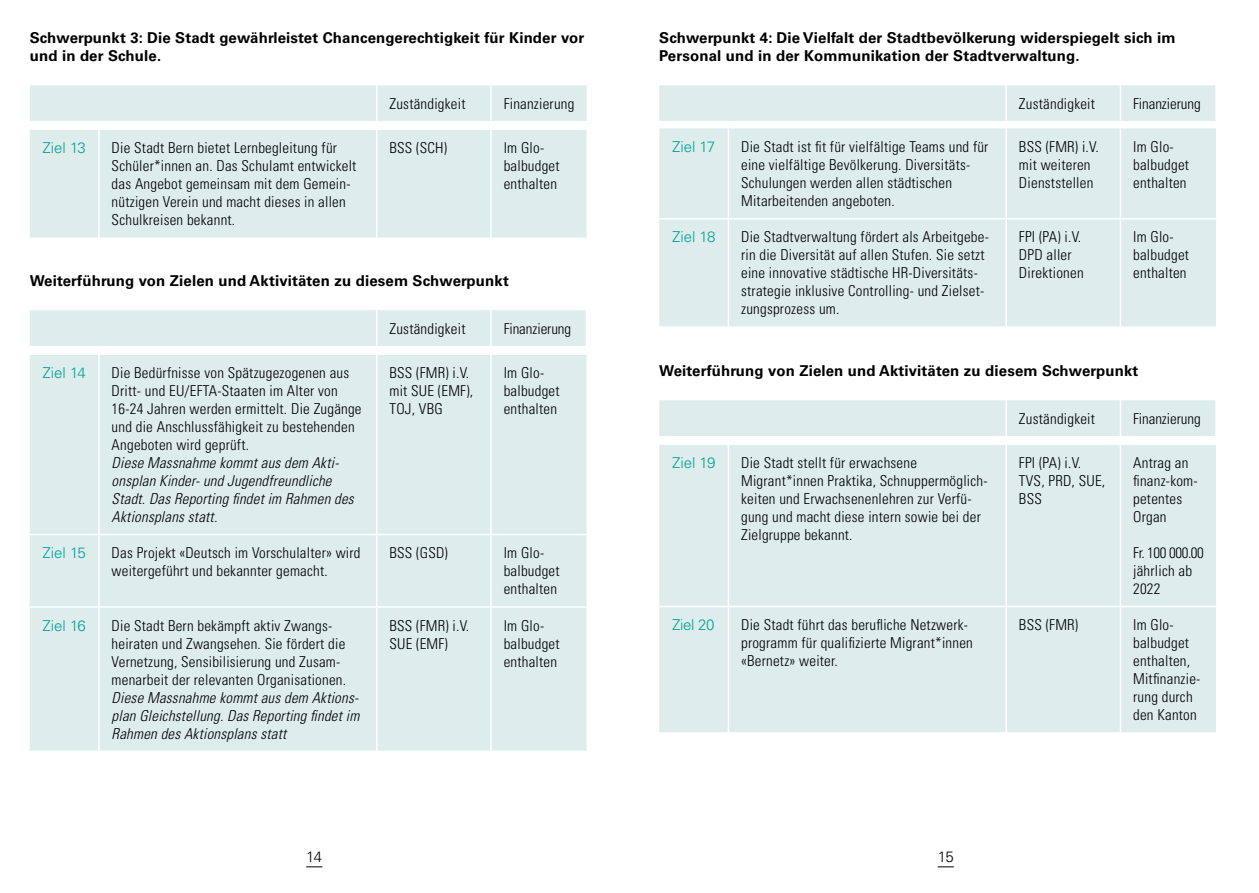
<style>
.page{position:relative;width:1259px;height:893px;background:#fff}
.page>*{position:absolute;margin:0;border:0;box-sizing:border-box;transform-origin:0 0}
.t1{font:300 condensed 15px/18px "Univers LT Std";letter-spacing:.015em;color:#000}
.t2{font:700 15px/18px "Univers LT Std";letter-spacing:.01em;color:#000}
.t3{font:italic 300 condensed 15px/18px "Univers LT Std";letter-spacing:.015em;color:#000}
.t4{font:300 15px "Univers LT Std";color:#00a19a}
.t5{font:300 condensed 15px "Univers LT Std";letter-spacing:-.005em;color:#000}
.t6{font:300 15px "Univers LT Std";color:#000}
</style>
<div class="page">
<svg style="left:306px;top:866px;width:16px;height:1px"></svg>
<svg style="left:937px;top:866px;width:17px;height:1px"></svg>
<div style="left:30px;top:85px;width:557px;height:36px;background:#deecec"></div>
<hr style="left:376px;top:85px;width:1px;height:36px;background:#fff">
<hr style="left:490px;top:85px;width:2px;height:36px;background:#fff">
<div style="left:30px;top:130px;width:556px;height:108px;background:#deecec"></div>
<hr style="left:98px;top:130px;width:2px;height:108px;background:#fff">
<hr style="left:376px;top:130px;width:1px;height:108px;background:#fff">
<hr style="left:490px;top:130px;width:2px;height:108px;background:#fff">
<div style="left:30px;top:310px;width:556px;height:36px;background:#deecec"></div>
<hr style="left:376px;top:310px;width:1px;height:36px;background:#fff">
<hr style="left:490px;top:310px;width:2px;height:36px;background:#fff">
<div style="left:30px;top:355px;width:556px;height:396px;background:#deecec"></div>
<hr style="left:98px;top:355px;width:2px;height:179px;background:#fff">
<hr style="left:376px;top:355px;width:1px;height:179px;background:#fff">
<hr style="left:490px;top:355px;width:2px;height:179px;background:#fff">
<hr style="left:98px;top:535px;width:2px;height:71px;background:#fff">
<hr style="left:376px;top:535px;width:1px;height:71px;background:#fff">
<hr style="left:490px;top:535px;width:2px;height:71px;background:#fff">
<hr style="left:98px;top:608px;width:2px;height:143px;background:#fff">
<hr style="left:376px;top:608px;width:1px;height:143px;background:#fff">
<hr style="left:490px;top:608px;width:2px;height:143px;background:#fff">
<hr style="left:30px;top:534px;width:69px;height:1px;background:#fff">
<hr style="left:99px;top:534px;width:278px;height:1px;background:#fff">
<hr style="left:377px;top:534px;width:114px;height:1px;background:#fff">
<hr style="left:491px;top:534px;width:97px;height:1px;background:#fff">
<hr style="left:30px;top:606px;width:69px;height:2px;background:#fff">
<hr style="left:99px;top:606px;width:278px;height:2px;background:#fff">
<hr style="left:377px;top:606px;width:114px;height:2px;background:#fff">
<hr style="left:491px;top:606px;width:97px;height:2px;background:#fff">
<div style="left:659px;top:85px;width:556px;height:36px;background:#deecec"></div>
<hr style="left:1005px;top:85px;width:2px;height:36px;background:#fff">
<hr style="left:1119px;top:85px;width:2px;height:36px;background:#fff">
<div style="left:659px;top:128px;width:557px;height:198px;background:#deecec"></div>
<hr style="left:727px;top:128px;width:2px;height:90px;background:#fff">
<hr style="left:727px;top:220px;width:2px;height:106px;background:#fff">
<hr style="left:1005px;top:128px;width:2px;height:90px;background:#fff">
<hr style="left:1005px;top:220px;width:2px;height:106px;background:#fff">
<hr style="left:1119px;top:128px;width:2px;height:90px;background:#fff">
<hr style="left:1119px;top:220px;width:2px;height:106px;background:#fff">
<hr style="left:659px;top:218px;width:69px;height:2px;background:#fff">
<hr style="left:728px;top:218px;width:278px;height:2px;background:#fff">
<hr style="left:1006px;top:218px;width:114px;height:2px;background:#fff">
<hr style="left:1120px;top:218px;width:97px;height:2px;background:#fff">
<div style="left:659px;top:400px;width:556px;height:36px;background:#deecec"></div>
<hr style="left:1005px;top:400px;width:2px;height:36px;background:#fff">
<hr style="left:1119px;top:400px;width:2px;height:36px;background:#fff">
<div style="left:659px;top:445px;width:557px;height:287px;background:#deecec"></div>
<hr style="left:727px;top:445px;width:2px;height:161px;background:#fff">
<hr style="left:727px;top:607px;width:2px;height:125px;background:#fff">
<hr style="left:1005px;top:445px;width:2px;height:161px;background:#fff">
<hr style="left:1005px;top:607px;width:2px;height:125px;background:#fff">
<hr style="left:1119px;top:445px;width:2px;height:161px;background:#fff">
<hr style="left:1119px;top:607px;width:2px;height:125px;background:#fff">
<hr style="left:659px;top:606px;width:69px;height:1px;background:#fff">
<hr style="left:728px;top:606px;width:278px;height:1px;background:#fff">
<hr style="left:1006px;top:606px;width:114px;height:1px;background:#fff">
<hr style="left:1120px;top:606px;width:97px;height:1px;background:#fff">
<p class="t2" style="left:30px;top:29px;width:556px">Schwerpunkt 3: Die Stadt gewährleistet Chancengerechtigkeit für Kinder vor und in der Schule.</p>
<p class="t1" style="left:389px;top:95px;width:77px">Zuständigkeit</p>
<p class="t1" style="left:504px;top:95px;width:72px">Finanzierung</p>
<p class="t4" style="left:43px;top:138px;width:45px">Ziel 13</p>
<p class="t1" style="left:112px;top:138px;width:246px">Die Stadt Bern bietet Lernbegleitung für Schüler*innen an. Das Schulamt entwickelt das Angebot gemeinsam mit dem Gemein&shy;nützigen Verein und macht dieses in allen Schulkreisen bekannt.</p>
<p class="t1" style="left:389px;top:138px;width:59px">BSS (SCH)</p>
<p class="t1" style="left:504px;top:138px;width:57px">Im Glo&shy;balbudget enthalten</p>
<p class="t2" style="left:30px;top:272px;width:480px">Weiterführung von Zielen und Aktivitäten zu diesem Schwerpunkt</p>
<p class="t1" style="left:389px;top:320px;width:77px">Zuständigkeit</p>
<p class="t5" style="left:504px;top:320px;width:69px">Finanzierung</p>
<p class="t4" style="left:43px;top:363px;width:45px">Ziel 14</p>
<p class="t1" style="left:112px;top:363px;width:251px">Die Bedürfnisse von Spätzugezogenen aus Dritt- und EU/EFTA-Staaten im Alter von 16-24 Jahren werden ermittelt. Die Zugänge und die Anschlussfähigkeit zu bestehenden Angeboten wird geprüft.</p>
<p class="t3" style="left:112px;top:454px;width:243px">Diese Massnahme kommt aus dem Akti&shy;onsplan Kinder- und Jugendfreundliche Stadt. Das Reporting findet im Rahmen des Aktionsplans statt.</p>
<p class="t1" style="left:389px;top:363px;width:85px">BSS (FMR) i.V. mit SUE (EMF),<br>TOJ, VBG</p>
<p class="t1" style="left:504px;top:363px;width:57px">Im Glo&shy;balbudget enthalten</p>
<p class="t4" style="left:43px;top:544px;width:45px">Ziel 15</p>
<p class="t1" style="left:112px;top:544px;width:250px">Das Projekt «Deutsch im Vorschulalter» wird weitergeführt und bekannter gemacht.</p>
<p class="t1" style="left:389px;top:544px;width:60px">BSS (GSD)</p>
<p class="t1" style="left:504px;top:544px;width:57px">Im Glo&shy;balbudget enthalten</p>
<p class="t4" style="left:42px;top:616px;width:45px">Ziel 16</p>
<p class="t1" style="left:112px;top:616px;width:236px">Die Stadt Bern bekämpft aktiv Zwangs&shy;heiraten und Zwangsehen. Sie fördert die Vernetzung, Sensibilisierung und Zusam&shy;menarbeit der relevanten Organisationen.</p>
<p class="t3" style="left:112px;top:688px;width:249px;text-align:justify">Diese Massnahme kommt aus dem Aktions&shy;plan Gleichstellung. Das Reporting findet im Rahmen des Aktionsplans statt</p>
<p class="t1" style="left:389px;top:616px;width:81px">BSS (FMR) i.V.<br>SUE (EMF)</p>
<p class="t1" style="left:504px;top:616px;width:57px">Im Glo&shy;balbudget enthalten</p>
<p class="t2" style="left:659px;top:29px;width:518px">Schwerpunkt 4: Die Vielfalt der Stadtbevölkerung widerspiegelt sich im<br>Personal und in der Kommunikation der Stadtverwaltung.</p>
<p class="t1" style="left:1019px;top:95px;width:77px">Zuständigkeit</p>
<p class="t5" style="left:1133px;top:95px;width:69px">Finanzierung</p>
<p class="t4" style="left:672px;top:138px;width:45px">Ziel 17</p>
<p class="t1" style="left:741px;top:138px;width:249px">Die Stadt ist fit für vielfältige Teams und für eine vielfältige Bevölkerung. Diversitäts-Schulungen werden allen städtischen Mitarbeitenden angeboten.</p>
<p class="t1" style="left:1019px;top:138px;width:81px">BSS (FMR) i.V. mit weiteren<br>Dienststellen</p>
<p class="t1" style="left:1133px;top:138px;width:57px">Im Glo&shy;balbudget enthalten</p>
<p class="t4" style="left:672px;top:228px;width:45px">Ziel 18</p>
<p class="t1" style="left:741px;top:228px;width:249px">Die Stadtverwaltung fördert als Arbeitgebe&shy;rin die Diversität auf allen Stufen. Sie setzt eine innovative städtische HR-Diversitäts&shy;strategie inklusive Controlling- und Zielset&shy;zungsprozess um.</p>
<p class="t1" style="left:1019px;top:228px;width:66px">FPI (PA) i.V.<br>DPD aller<br>Direktionen</p>
<p class="t1" style="left:1133px;top:228px;width:57px">Im Glo&shy;balbudget enthalten</p>
<p class="t2" style="left:659px;top:362px;width:480px">Weiterführung von Zielen und Aktivitäten zu diesem Schwerpunkt</p>
<p class="t1" style="left:1019px;top:410px;width:77px">Zuständigkeit</p>
<p class="t5" style="left:1133px;top:410px;width:69px">Finanzierung</p>
<p class="t4" style="left:672px;top:453px;width:45px">Ziel 19</p>
<p class="t1" style="left:741px;top:453px;width:248px">Die Stadt stellt für erwachsene Migrant*innen Praktika, Schnuppermöglich&shy;keiten und Erwachsenenlehren zur Verfü&shy;gung und macht diese intern sowie bei der Zielgruppe bekannt.</p>
<p class="t1" style="left:1019px;top:453px;width:88px">FPI (PA) i.V.<br>TVS, PRD, SUE,<br>BSS</p>
<p class="t1" style="left:1133px;top:453px;width:66px">Antrag an finanz-kom&shy;petentes<br>Organ</p>
<p class="t1" style="left:1133px;top:543px;width:72px">Fr. 100 000.00 jährlich ab<br>2022</p>
<p class="t4" style="left:672px;top:616px;width:44px">Ziel 20</p>
<p class="t1" style="left:741px;top:616px;width:233px">Die Stadt führt das berufliche Netzwerk&shy;programm für qualifizierte Migrant*innen «Bernetz» weiter.</p>
<p class="t1" style="left:1019px;top:616px;width:61px">BSS (FMR)</p>
<p class="t1" style="left:1133px;top:616px;width:69px">Im Glo&shy;balbudget enthalten,<br>Mitfinanzie&shy;rung durch den Kanton</p>
<p class="t6" style="left:306px;top:848px;width:18px">14</p>
<p class="t6" style="left:937px;top:848px;width:18px">15</p>
</div>
